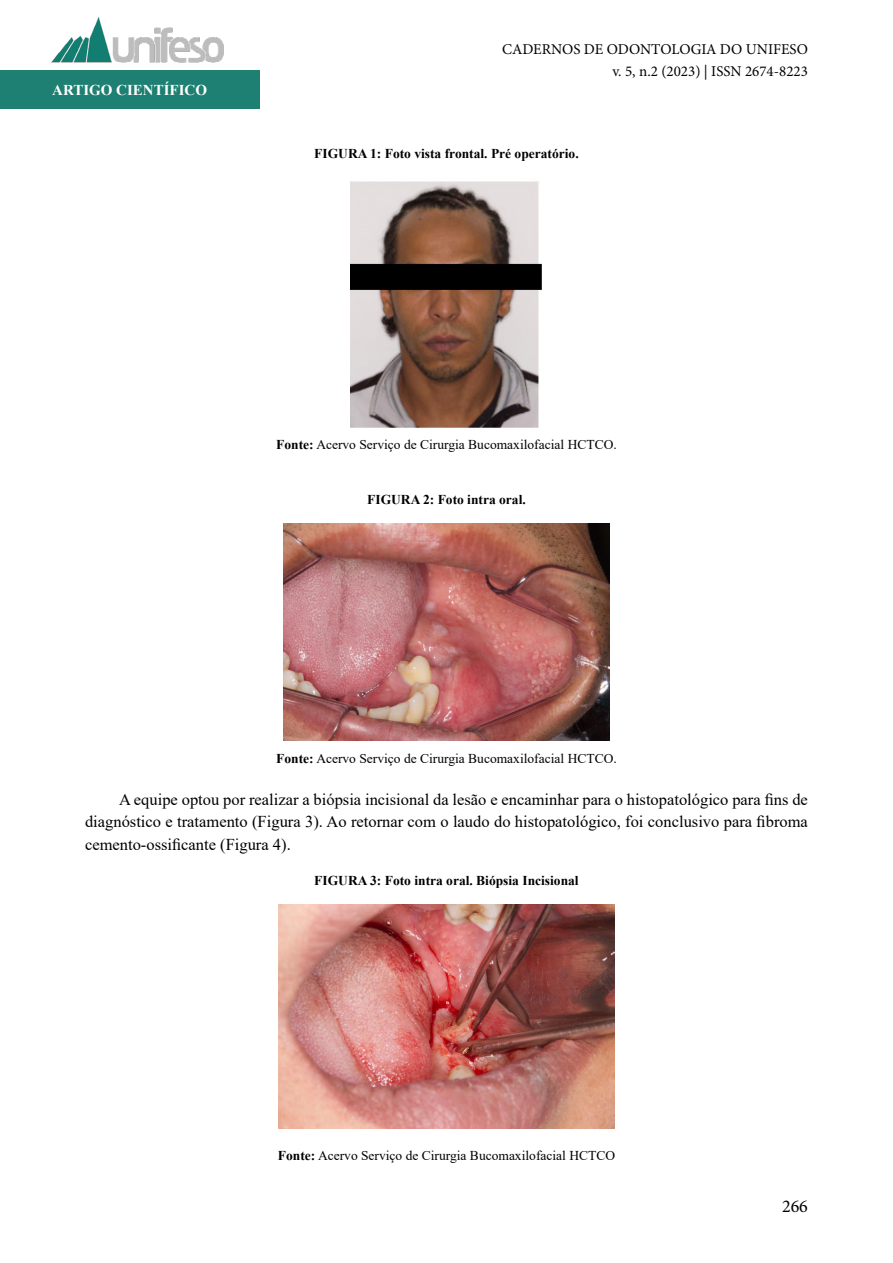
<style>
.page{position:relative;width:893px;height:1263px;background:#fff}
.page>*{position:absolute;margin:0;border:0;box-sizing:border-box;transform-origin:0 0}
.t1{font:18px "Minion Pro";color:#000}
.t2{font:16.5px/22.5px "Times New Roman";color:#000;text-align:justify}
.t3{font:15px/22.5px "Minion Pro";color:#000;text-align:right}
.t4{font:700 15px "Times New Roman";color:#fff}
.t5{font:13.5px "Times New Roman";color:#000}
.t6{font:700 13.5px "Times New Roman";color:#000}
.s1{font-weight:700}
</style>
<div class="page">
<div style="left:0;top:71px;width:259px;height:38px;background:#1e8072"></div>
<img style="left:51px;top:17px;width:173px;height:54px">
<img style="left:351px;top:181px;width:191px;height:247px">
<img style="left:283px;top:523px;width:327px;height:218px">
<img style="left:278px;top:904px;width:336px;height:224px">
<p class="t4" style="left:52px;top:79px;width:156px">ARTIGO CIENTÍFICO</p>
<p class="t3" style="left:502px;top:38px;width:307px">CADERNOS DE ODONTOLOGIA DO UNIFESO v. 5, n.2 (2023) | ISSN 2674-8223</p>
<p class="t6" style="left:314px;top:144px;width:266px">FIGURA 1: Foto vista frontal. Pré operatório.</p>
<p class="t5" style="left:276px;top:435px;width:342px"><span class="s1">Fonte:</span> Acervo Serviço de Cirurgia Bucomaxilofacial HCTCO.</p>
<p class="t6" style="left:367px;top:490px;width:160px">FIGURA 2: Foto intra oral.</p>
<p class="t5" style="left:276px;top:749px;width:342px"><span class="s1">Fonte:</span> Acervo Serviço de Cirurgia Bucomaxilofacial HCTCO.</p>
<p class="t2" style="left:85px;top:787px;width:724px;text-indent:34px">A equipe optou por realizar a biópsia incisional da lesão e encaminhar para o histopatológico para fins de diagnóstico e tratamento (Figura 3). Ao retornar com o laudo do histopatológico, foi conclusivo para fibroma cemento-ossificante (Figura 4).</p>
<p class="t6" style="left:314px;top:871px;width:266px">FIGURA 3: Foto intra oral. Biópsia Incisional</p>
<p class="t5" style="left:278px;top:1146px;width:339px"><span class="s1">Fonte:</span> Acervo Serviço de Cirurgia Bucomaxilofacial HCTCO</p>
<p class="t1" style="left:782px;top:1194px;width:27px">266</p>
</div>
